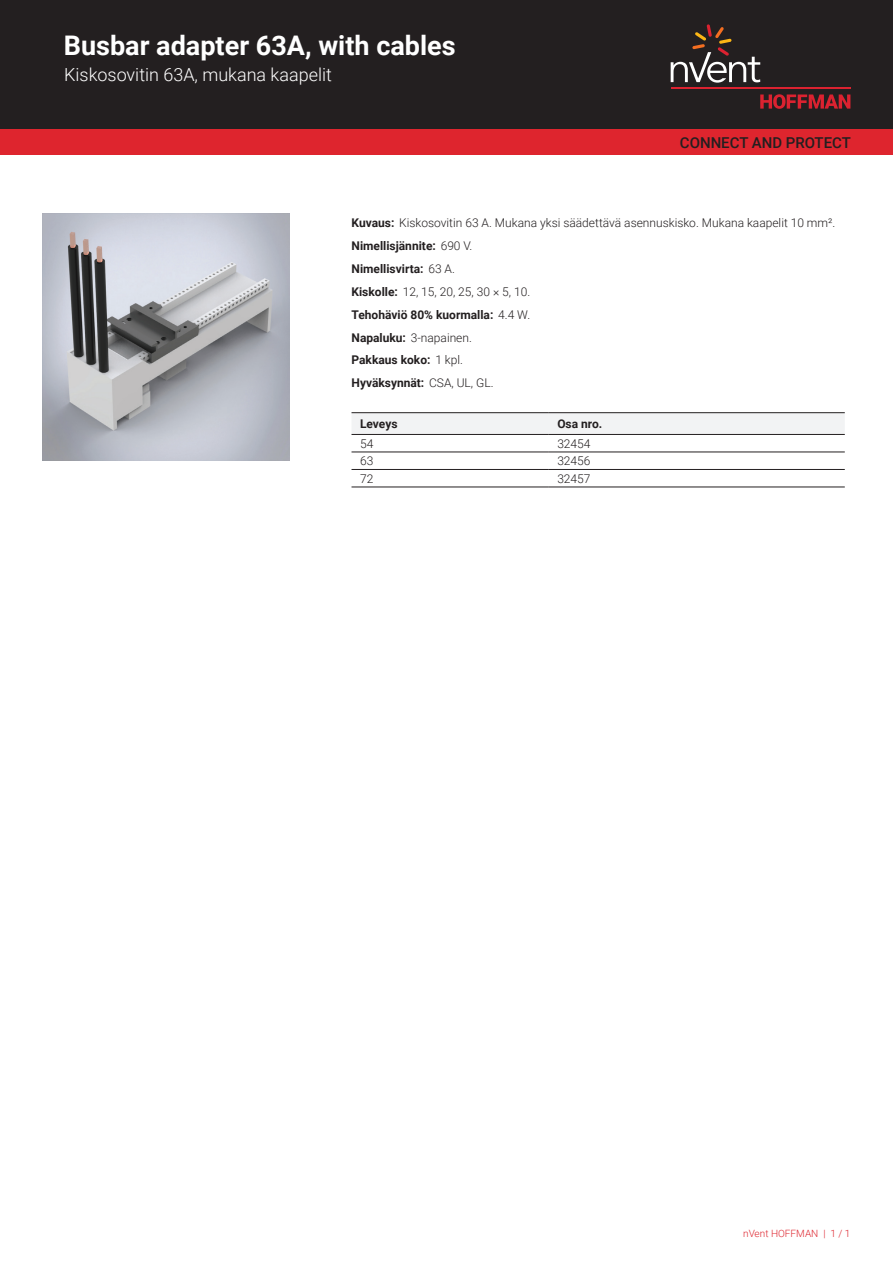
<style>
.page{position:relative;width:893px;height:1263px;background:#fff}
.page>*{position:absolute;margin:0;border:0;box-sizing:border-box;transform-origin:0 0}
.t1{font:700 27px "Roboto";color:#fff}
.t2{font:300 18px "Roboto";color:#fff}
.t3{font:500 15px "Roboto";color:#231f20}
.t4{font:300 12px/23px "Roboto";color:#231f20}
.t5{font:700 12px "Roboto";color:#231f20}
.t6{font:300 10.05px "Roboto";color:#de252e}
.s1{font-weight:700}
</style>
<div class="page">
<div style="left:0;top:0;width:893px;height:129px;background:#231f20"></div>
<svg style="left:760px;top:94px;width:90px;height:15px"></svg>
<hr style="left:671px;top:88px;width:179px;height:1px;background:#db2230">
<svg style="left:671px;top:24px;width:89px;height:59px"></svg>
<div style="left:0;top:129px;width:893px;height:26px;background:#de252e"></div>
<svg style="left:351px;top:413px;width:494px;height:21px"></svg>
<hr style="left:351px;top:412px;width:198px;height:1px;background:#231f20">
<hr style="left:549px;top:412px;width:296px;height:1px;background:#231f20">
<hr style="left:351px;top:452px;width:198px;height:1px;background:#231f20">
<hr style="left:549px;top:452px;width:296px;height:1px;background:#231f20">
<hr style="left:351px;top:469px;width:198px;height:1px;background:#231f20">
<hr style="left:549px;top:469px;width:296px;height:1px;background:#231f20">
<hr style="left:351px;top:487px;width:198px;height:1px;background:#231f20">
<hr style="left:549px;top:487px;width:296px;height:1px;background:#231f20">
<hr style="left:351px;top:434px;width:198px;height:1px;background:#231f20">
<hr style="left:549px;top:434px;width:296px;height:1px;background:#231f20">
<img style="left:43px;top:213px;width:246px;height:247px">
<h1 class="t1" style="left:64px;top:27px;width:393px">Busbar adapter 63A, with cables</h1>
<h2 class="t2" style="left:64px;top:62px;width:269px">Kiskosovitin 63A, mukana kaapelit</h2>
<p class="t3" style="left:680px;top:132px;width:173px">CONNECT AND PROTECT</p>
<p class="t4" style="left:351px;top:211px;width:485px"><span class="s1">Kuvaus:</span> Kiskosovitin 63 A. Mukana yksi säädettävä asennuskisko. Mukana kaapelit 10 mm².<br><span class="s1">Nimellisjännite:</span> 690 V.<br><span class="s1">Nimellisvirta:</span> 63 A.<br><span class="s1">Kiskolle:</span> 12, 15, 20, 25, 30 × 5, 10.<br><span class="s1">Tehohäviö 80% kuormalla:</span> 4.4 W.<br><span class="s1">Napaluku:</span> 3-napainen.<br><span class="s1">Pakkaus koko:</span> 1 kpl.<br><span class="s1">Hyväksynnät:</span> CSA, UL, GL.</p>
<p class="t5" style="left:360px;top:415px;width:39px">Leveys</p>
<p class="t5" style="left:557px;top:415px;width:47px">Osa nro.</p>
<p class="t4" style="left:360px;top:431px;width:15px">54</p>
<p class="t4" style="left:557px;top:431px;width:35px">32454</p>
<p class="t4" style="left:360px;top:449px;width:15px">63</p>
<p class="t4" style="left:557px;top:449px;width:35px">32456</p>
<p class="t4" style="left:360px;top:466px;width:15px">72</p>
<p class="t4" style="left:557px;top:466px;width:35px">32457</p>
<p class="t6" style="left:743px;top:1226px;width:109px">nVent HOFFMAN | 1 / 1</p>
</div>
